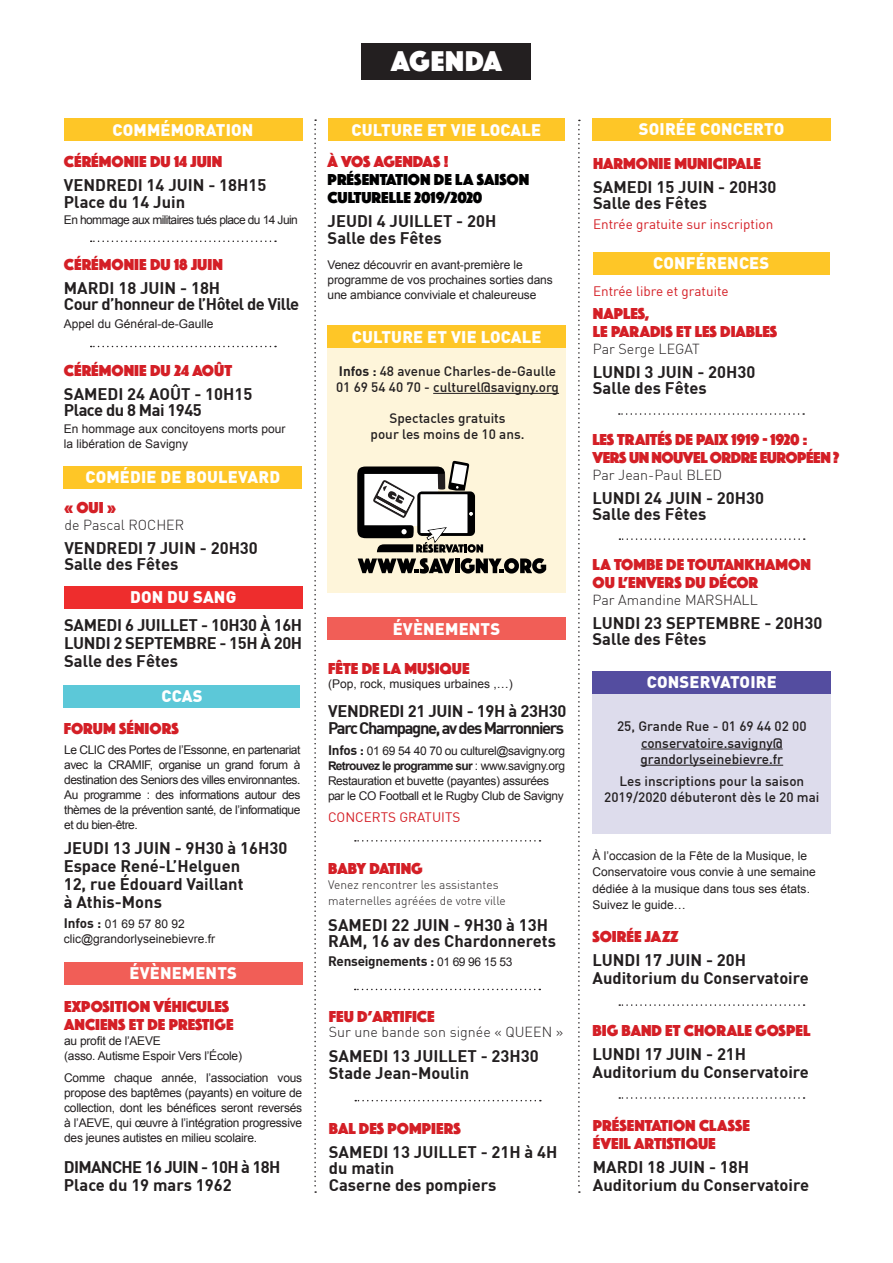
<style>
.page{position:relative;width:893px;height:1263px;background:#fff}
.page>*{position:absolute;margin:0;border:0;box-sizing:border-box;transform-origin:0 0}
.t1{font:29.7px "Phosphate Solid";letter-spacing:.03em;color:#fff}
.t2{font:700 16.5px/16.5px "DIN";color:#231f20}
.t3{font:16.5px/18px "Phosphate Solid";color:#d41f26}
.t4{font:900 16.5px "DIN";letter-spacing:.01em;color:#fff}
.t5{font:700 16.5px/16.5px "DIN";letter-spacing:-.08em;color:#231f20}
.t6{font:16.5px/18px "Phosphate Solid";letter-spacing:-.03em;color:#d41f26}
.t7{font:700 16.5px/16.5px "DIN";letter-spacing:-.03em;color:#231f20}
.t8{font:16.5px/18px "Phosphate Solid";color:#000001}
.t9{font:700 16.5px/18px "DIN";letter-spacing:-.04em;color:#231f20}
.t10{font:300 14.25px "DIN";color:#231f20}
.t11{font:500 13.5px/16.2px "DIN";color:#231f20;text-align:center}
.t12{font:13.5px "DIN";color:#d41f26}
.t13{font:700 13.5px "DIN";letter-spacing:-.02em;color:#231f20}
.t14{font:12px/15px "Arial";letter-spacing:-.01em;color:#231f20}
.t15{font:12px/15.1px "Arial";letter-spacing:-.03em;color:#231f20}
.t16{font:300 12px/16.5px "DIN";color:#231f20}
.t17{font:12px "Arial";letter-spacing:-.05em;color:#231f20}
.s1{font-family:"DIN";font-weight:700;font-size:13.5px}
.s2{font-weight:700}
.s3{font-family:"Arial";font-weight:400;font-size:12px}
</style>
<div class="page">
<div style="left:362px;top:44px;width:169px;height:36px;background:#231f20"></div>
<svg style="left:314px;top:119px;width:2px;height:1074px"></svg>
<svg style="left:578px;top:120px;width:2px;height:1073px"></svg>
<div style="left:64px;top:962px;width:238px;height:23px;background:#f15e57"></div>
<svg style="left:355px;top:989px;width:185px;height:1px"></svg>
<div style="left:327px;top:617px;width:238px;height:23px;background:#f15e57"></div>
<svg style="left:355px;top:1100px;width:186px;height:1px"></svg>
<div style="left:64px;top:685px;width:236px;height:23px;background:#5cc8d8"></div>
<div style="left:327px;top:346px;width:239px;height:247px;background:#fef5da"></div>
<div style="left:327px;top:325px;width:239px;height:23px;background:#fec627"></div>
<hr style="left:433px;top:393px;width:126px;height:1px;background:#231f20">
<svg style="left:357px;top:461px;width:189px;height:112px"></svg>
<div style="left:64px;top:118px;width:238px;height:23px;background:#fec627"></div>
<div style="left:64px;top:585px;width:238px;height:23px;background:#ee2d2d"></div>
<svg style="left:91px;top:240px;width:185px;height:2px"></svg>
<svg style="left:91px;top:346px;width:185px;height:1px"></svg>
<div style="left:64px;top:466px;width:238px;height:23px;background:#fec627"></div>
<div style="left:592px;top:118px;width:239px;height:23px;background:#fec627"></div>
<div style="left:328px;top:118px;width:237px;height:23px;background:#fec627"></div>
<div style="left:593px;top:252px;width:237px;height:23px;background:#fec627"></div>
<svg style="left:619px;top:538px;width:186px;height:2px"></svg>
<svg style="left:619px;top:413px;width:185px;height:2px"></svg>
<div style="left:592px;top:671px;width:239px;height:162px;background:#dddcec"></div>
<div style="left:593px;top:671px;width:238px;height:23px;background:#544da0"></div>
<hr style="left:641px;top:748px;width:142px;height:1px;background:#231f20">
<hr style="left:640px;top:765px;width:143px;height:1px;background:#231f20">
<svg style="left:619px;top:1004px;width:185px;height:2px"></svg>
<svg style="left:355px;top:840px;width:185px;height:1px"></svg>
<svg style="left:619px;top:1097px;width:185px;height:2px"></svg>
<h2 class="t4" style="left:113px;top:121px;width:142px">COMMÉMORATION</h2>
<h2 class="t3" style="left:64px;top:152px;width:160px">CÉRÉMONIE DU 14 JUIN</h2>
<h2 class="t2" style="left:64px;top:178px;width:204px">VENDREDI 14 JUIN - 18H15<br>Place du 14 Juin</h2>
<p class="t17" style="left:64px;top:212px;width:235px">En hommage aux militaires tués place du 14 Juin</p>
<h2 class="t3" style="left:64px;top:254px;width:160px">CÉRÉMONIE DU 18 JUIN</h2>
<h2 class="t7" style="left:64px;top:280px;width:237px">MARDI 18 JUIN - 18H<br>Cour d’honneur de l’Hôtel de Ville</h2>
<p class="t14" style="left:64px;top:316px;width:151px">Appel du Général-de-Gaulle</p>
<h2 class="t3" style="left:64px;top:360px;width:170px">CÉRÉMONIE DU 24 AOÛT</h2>
<h2 class="t2" style="left:64px;top:386px;width:190px">SAMEDI 24 AOÛT - 10H15<br>Place du 8 Mai 1945</h2>
<p class="t14" style="left:64px;top:422px;width:223px">En hommage aux concitoyens morts pour la libération de Savigny</p>
<h2 class="t4" style="left:86px;top:468px;width:196px">COMÉDIE DE BOULEVARD</h2>
<h2 class="t3" style="left:64px;top:498px;width:53px">« OUI »</h2>
<p class="t10" style="left:64px;top:518px;width:121px">de Pascal ROCHER</p>
<h2 class="t2" style="left:64px;top:540px;width:195px">VENDREDI 7 JUIN - 20H30<br>Salle des Fêtes</h2>
<h2 class="t4" style="left:130px;top:588px;width:108px">DON DU SANG</h2>
<h2 class="t2" style="left:64px;top:617px;width:240px;line-height:18px;text-align:justify">SAMEDI 6 JUILLET - 10H30 À 16H LUNDI 2 SEPTEMBRE - 15H À 20H Salle des Fêtes</h2>
<h2 class="t4" style="left:161px;top:687px;width:42px">CCAS</h2>
<h2 class="t3" style="left:64px;top:718px;width:117px">FORUM SÉNIORS</h2>
<p class="t14" style="left:64px;top:742px;width:238px;text-align:justify">Le CLIC des Portes de l’Essonne, en partenariat avec la CRAMIF, organise un grand forum à destination des Seniors des villes environnantes.<br>Au programme : des informations autour des thèmes de la prévention santé, de l’informatique et du bien-être.</p>
<h2 class="t2" style="left:64px;top:839px;width:225px;line-height:18px">JEUDI 13 JUIN - 9H30 à 16H30<br>Espace René-L’Helguen<br>12, rue Édouard Vaillant<br>à Athis-Mons</h2>
<p class="t14" style="left:64px;top:917px;width:153px"><span class="s1">Infos :</span> 01 69 57 80 92 clic@grandorlyseinebievre.fr</p>
<h2 class="t4" style="left:130px;top:965px;width:109px">ÉVÈNEMENTS</h2>
<h2 class="t3" style="left:64px;top:996px;width:171px">EXPOSITION VÉHICULES<br>ANCIENS ET DE PRESTIGE</h2>
<p class="t14" style="left:64px;top:1033px;width:179px">au profit de l’AEVE<br>(asso. Autisme Espoir Vers l’École)</p>
<p class="t14" style="left:64px;top:1070px;width:240px;text-align:justify">Comme chaque année, l’association vous propose des baptêmes (payants) en voiture de collection, dont les bénéfices seront reversés à l’AEVE, qui œuvre à l’intégration progressive des jeunes autistes en milieu scolaire.</p>
<h2 class="t9" style="left:64px;top:1159px;width:218px">DIMANCHE 16 JUIN - 10H à 18H<br>Place du 19 mars 1962</h2>
<h1 class="t1" style="left:391px;top:40px;width:112px">AGENDA</h1>
<h2 class="t4" style="left:352px;top:121px;width:191px">CULTURE ET VIE LOCALE</h2>
<h2 class="t3" style="left:328px;top:152px;width:123px">À VOS AGENDAS !</h2>
<h2 class="t8" style="left:328px;top:170px;width:203px">PRÉSENTATION DE LA SAISON<br>CULTURELLE 2019/2020</h2>
<h2 class="t2" style="left:328px;top:214px;width:170px">JEUDI 4 JUILLET - 20H<br>Salle des Fêtes</h2>
<p class="t14" style="left:327px;top:257px;width:227px">Venez découvrir en avant-première le programme de vos prochaines sorties dans une ambiance conviviale et chaleureuse</p>
<h2 class="t4" style="left:352px;top:329px;width:191px">CULTURE ET VIE LOCALE</h2>
<p class="t11" style="left:336px;top:364px;width:224px;text-align:left"><span class="s2">Infos :</span> 48 avenue Charles-de-Gaulle<br>01 69 54 40 70 - culturel@savigny.org</p>
<p class="t11" style="left:371px;top:411px;width:155px">Spectacles gratuits<br>pour les moins de 10 ans.</p>
<h2 class="t4" style="left:393px;top:620px;width:109px">ÉVÈNEMENTS</h2>
<h2 class="t3" style="left:328px;top:658px;width:143px">FÊTE DE LA MUSIQUE</h2>
<h2 class="t5" style="left:328px;top:704px;width:240px">VENDREDI 21 JUIN - 19H à 23H30<br>Parc Champagne, av des Marronniers</h2>
<p class="t14" style="left:328px;top:677px;width:186px">(Pop, rock, musiques urbaines ,…)</p>
<p class="t15" style="left:328px;top:743px;width:239px"><span class="s1">Infos :</span> 01 69 54 40 70 ou culturel@savigny.org <span class="s2">Retrouvez le programme sur</span> : www.savigny.org Restauration et buvette (payantes) assurées par le CO Football et le Rugby Club de Savigny</p>
<p class="t12" style="left:328px;top:811px;width:134px">CONCERTS GRATUITS</p>
<h2 class="t3" style="left:328px;top:858px;width:96px">BABY DATING</h2>
<p class="t16" style="left:328px;top:877px;width:179px">Venez rencontrer les assistantes maternelles agréées de votre ville</p>
<h2 class="t2" style="left:328px;top:917px;width:229px">SAMEDI 22 JUIN - 9H30 à 13H<br>RAM, 16 av des Chardonnerets</h2>
<p class="t13" style="left:328px;top:955px;width:186px">Renseignements : <span class="s3">01 69 96 15 53</span></p>
<h2 class="t3" style="left:329px;top:1006px;width:107px">FEU D’ARTIFICE</h2>
<p class="t10" style="left:329px;top:1025px;width:236px">Sur une bande son signée « QUEEN »</p>
<h2 class="t2" style="left:329px;top:1049px;width:211px">SAMEDI 13 JUILLET - 23H30<br>Stade Jean-Moulin</h2>
<h2 class="t3" style="left:329px;top:1118px;width:134px">BAL DES POMPIERS</h2>
<h2 class="t2" style="left:329px;top:1144px;width:230px">SAMEDI 13 JUILLET - 21H à 4H du matin<br>Caserne des pompiers</h2>
<h2 class="t4" style="left:639px;top:121px;width:147px">SOIRÉE CONCERTO</h2>
<h2 class="t3" style="left:593px;top:153px;width:169px">HARMONIE MUNICIPALE</h2>
<h2 class="t2" style="left:593px;top:179px;width:185px">SAMEDI 15 JUIN - 20H30<br>Salle des Fêtes</h2>
<p class="t12" style="left:593px;top:218px;width:182px">Entrée gratuite sur inscription</p>
<h2 class="t4" style="left:653px;top:255px;width:117px">CONFÉRENCES</h2>
<h2 class="t3" style="left:593px;top:304px;width:186px">NAPLES,<br>LE PARADIS ET LES DIABLES</h2>
<p class="t10" style="left:593px;top:342px;width:108px">Par Serge LEGAT</p>
<h2 class="t2" style="left:593px;top:364px;width:164px">LUNDI 3 JUIN - 20H30<br>Salle des Fêtes</h2>
<p class="t12" style="left:593px;top:285px;width:137px">Entrée libre et gratuite</p>
<h2 class="t6" style="left:592px;top:430px;width:249px">LES TRAITÉS DE PAIX 1919 - 1920 :<br>VERS UN NOUVEL ORDRE EUROPÉEN ?</h2>
<p class="t10" style="left:592px;top:468px;width:131px">Par Jean-Paul BLED</p>
<h2 class="t2" style="left:592px;top:490px;width:173px">LUNDI 24 JUIN - 20H30<br>Salle des Fêtes</h2>
<h2 class="t3" style="left:592px;top:555px;width:220px">LA TOMBE DE TOUTANKHAMON<br>OU L’ENVERS DU DÉCOR</h2>
<p class="t10" style="left:592px;top:593px;width:167px">Par Amandine MARSHALL</p>
<h2 class="t2" style="left:592px;top:615px;width:231px">LUNDI 23 SEPTEMBRE - 20H30<br>Salle des Fêtes</h2>
<h2 class="t4" style="left:647px;top:674px;width:131px">CONSERVATOIRE</h2>
<p class="t11" style="left:617px;top:719px;width:191px">25, Grande Rue - 01 69 44 02 00 conservatoire.savigny@ grandorlyseinebievre.fr</p>
<p class="t11" style="left:604px;top:774px;width:217px">Les inscriptions pour la saison<br>2019/2020 débuteront dès le 20 mai</p>
<p class="t14" style="left:592px;top:847px;width:225px;line-height:16.5px">À l’occasion de la Fête de la Musique, le Conservatoire vous convie à une semaine dédiée à la musique dans tous ses états.<br>Suivez le guide…</p>
<h2 class="t3" style="left:592px;top:926px;width:88px">SOIRÉE JAZZ</h2>
<h2 class="t2" style="left:592px;top:952px;width:218px;line-height:18px">LUNDI 17 JUIN - 20H<br>Auditorium du Conservatoire</h2>
<h2 class="t3" style="left:593px;top:1020px;width:219px">BIG BAND ET CHORALE GOSPEL</h2>
<h2 class="t2" style="left:593px;top:1045px;width:218px;line-height:18px">LUNDI 17 JUIN - 21H<br>Auditorium du Conservatoire</h2>
<h2 class="t3" style="left:593px;top:1115px;width:159px">PRÉSENTATION CLASSE<br>ÉVEIL ARTISTIQUE</h2>
<h2 class="t2" style="left:593px;top:1158px;width:218px;line-height:18px">MARDI 18 JUIN - 18H<br>Auditorium du Conservatoire</h2>
</div>
